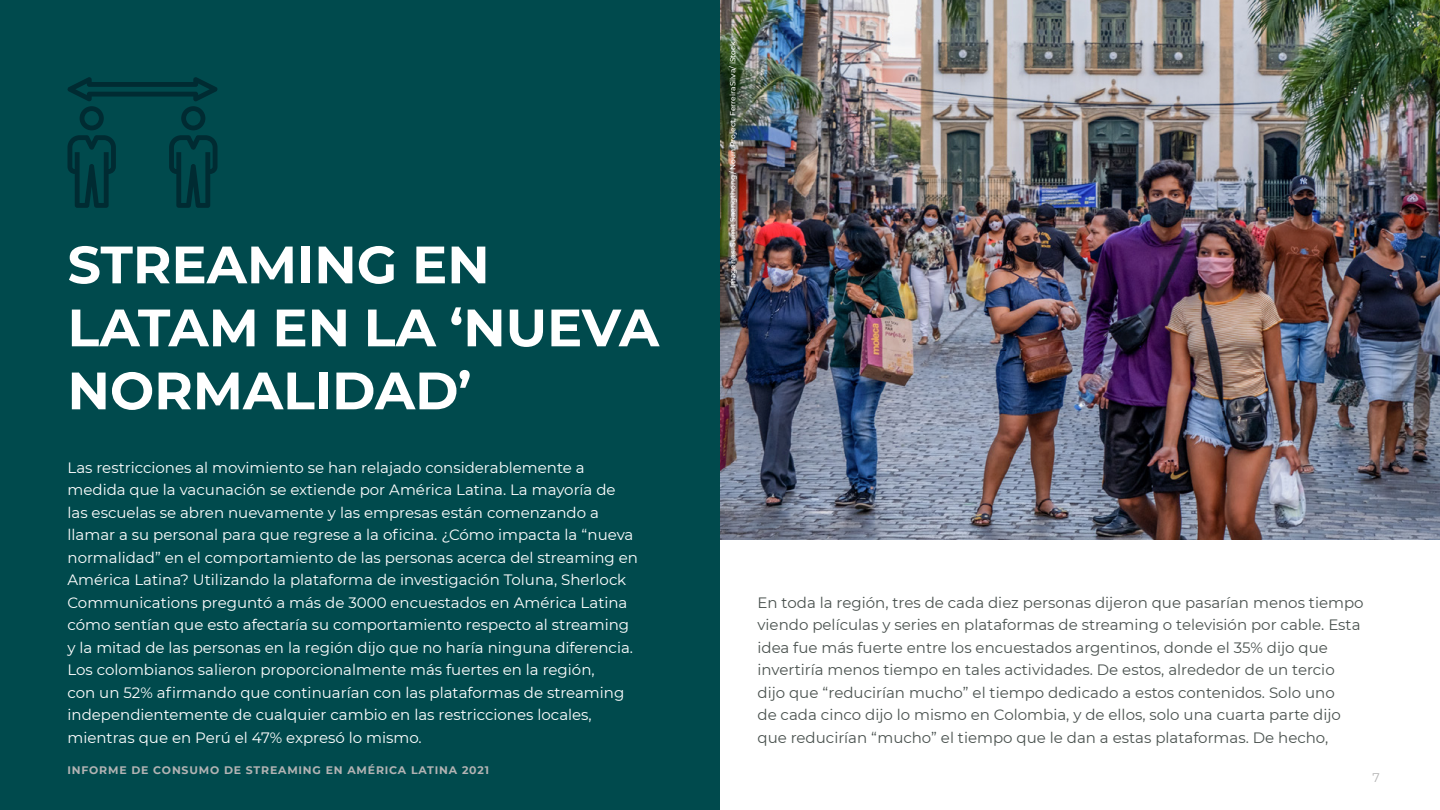
<style>
.page{position:relative;width:1440px;height:810px;background:#fff}
.page>*{position:absolute;margin:0;border:0;box-sizing:border-box;transform-origin:0 0}
.t1{font:700 52.5px/63px "Montserrat";color:#fff}
.t2{font:15px/22.5px "Montserrat";color:#fff}
.t3{font:15px/22.5px "Montserrat";color:#4a524f}
.t4{font:12.45px "Montserrat";color:#b3b3b3}
.t5{font:700 10.95px "Montserrat";letter-spacing:.075em;color:#b3b3b3}
.t6{font:500 7.5px "Montserrat";color:#fff}
</style>
<div class="page">
<div style="left:0;top:0;width:720px;height:810px;background:#004a4d"></div>
<img style="left:720px;top:0;width:720px;height:540px">
<svg style="left:67px;top:77px;width:151px;height:131px"></svg>
<h1 class="t1" style="left:68px;top:231px;width:424px">STREAMI NG EN<br>LATAM</h1>
<h1 class="t1" style="left:68px;top:294px;width:593px;text-indent:205px">EN LA ‘NUEVA<br>NORMALI DAD’</h1>
<p class="t2" style="left:68px;top:455px;width:572px">Las restricciones al movimiento se han relajado considerablemente a medida que la vacunación se extiende por América Latina. La mayoría de las escuelas se abren nuevamente y las empresas están comenzando a llamar a su personal para que regrese a la oficina. ¿Cómo impacta la “nueva normalidad” en el comportamiento de las personas acerca del streaming en América Latina? Utilizando la plataforma de investigación Toluna, Sherlock Communications preguntó a más de 3000 encuestados en América Latina cómo sentían que esto afectaría su comportamiento respecto al streaming y la mitad de las personas en la región dijo que no haría ninguna diferencia.<br>Los colombianos salieron proporcionalmente más fuertes en la región,<br>con un 52% afirmando que continuarían con las plataformas de streaming independientemente de cualquier cambio en las restricciones locales, mientras que en Perú el 47% expresó lo mismo.</p>
<p class="t5" style="left:68px;top:762px;width:423px">INFORME DE CONSUMO DE STREAMI NG EN AMÉRICA LATI NA 2021</p>
<p class="t6" style="left:727px;top:288px;width:249px;rotate:-90deg">Imagenes: Sumit Saengthong/ Noun Project, FerreiraSilva/ iStock</p>
<p class="t3" style="left:758px;top:590px;width:608px">En toda la región, tres de cada diez personas dijeron que pasarían menos tiempo viendo películas y series en plataformas de streaming o televisión por cable. Esta idea fue más fuerte entre los encuestados argentinos, donde el 35% dijo que invertiría menos tiempo en tales actividades. De estos, alrededor de un tercio dijo que “reducirían mucho” el tiempo dedicado a estos contenidos. Solo uno<br>de cada cinco dijo lo mismo en Colombia, y de ellos, solo una cuarta parte dijo que reducirían “mucho” el tiempo que le dan a estas plataformas. De hecho,</p>
<p class="t4" style="left:1373px;top:769px;width:9px">7</p>
</div>
